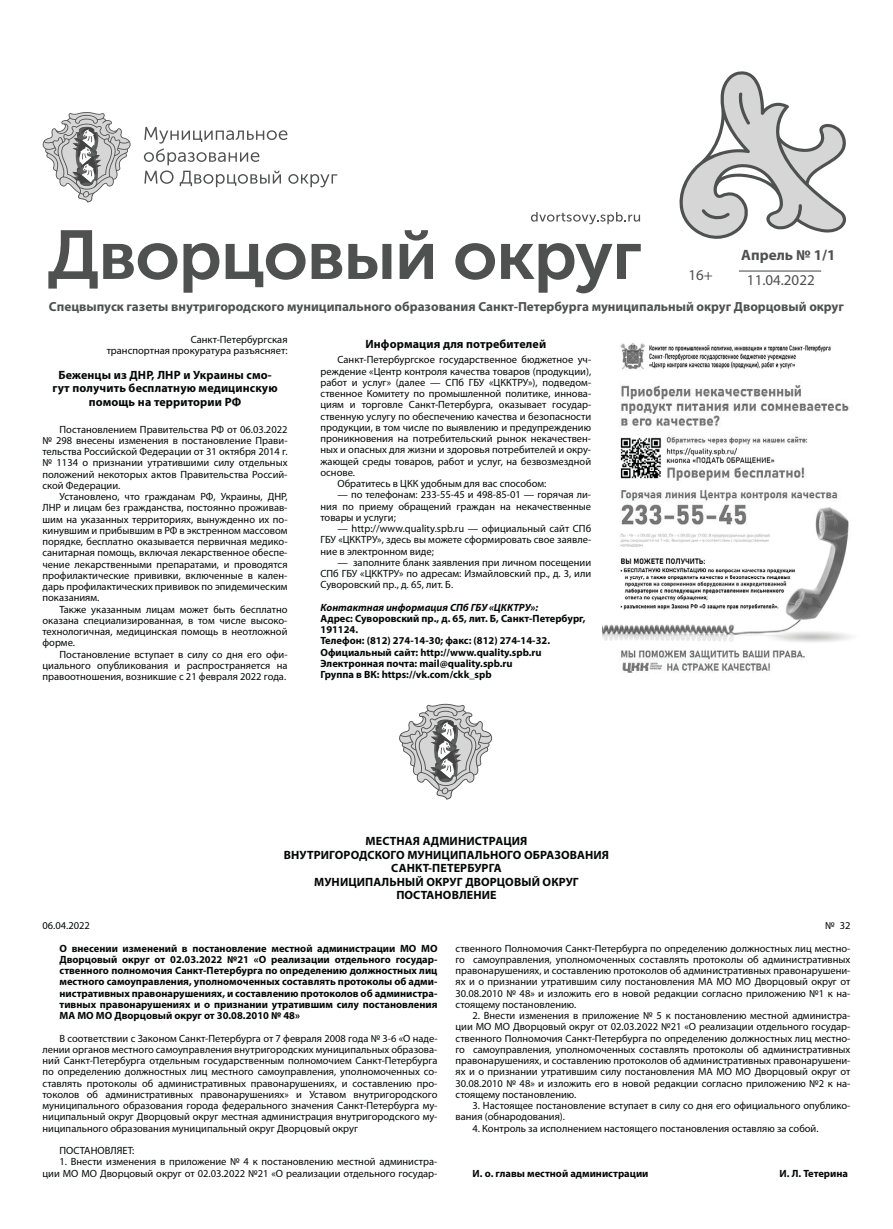
<style>
.page{position:relative;width:893px;height:1229px;background:#fff}
.page>*{position:absolute;margin:0;border:0;box-sizing:border-box;transform-origin:0 0}
.t1{font:700 19.05px "Myriad Pro";color:#4f5050}
.t2{font:15px "Myriad Pro";color:#4f5050}
.t3{font:700 15px "Myriad Pro";color:#4f5050}
.t4{font:700 13.2px "Myriad Pro";color:#4f5050}
.t5{font:700 12px/13.5px "Myriad Pro";letter-spacing:.01em;color:#030806;text-align:center}
.t6{font:10.5px/11.2px "Myriad Pro";color:#030806;text-align:justify}
.t7{font:700 10.5px/11.2px "Myriad Pro";color:#030806;text-align:justify}
.t8{font:italic 700 10.5px "Myriad Pro";color:#030806}
</style>
<div class="page">
<svg style="left:144px;top:127px;width:193px;height:60px"></svg>
<svg style="left:43px;top:112px;width:88px;height:90px"></svg>
<svg style="left:679px;top:71px;width:167px;height:168px"></svg>
<svg style="left:531px;top:212px;width:109px;height:12px"></svg>
<svg style="left:48px;top:230px;width:129px;height:59px"></svg>
<svg style="left:184px;top:243px;width:35px;height:50px"></svg>
<svg style="left:226px;top:243px;width:80px;height:44px"></svg>
<svg style="left:312px;top:244px;width:30px;height:35px"></svg>
<svg style="left:348px;top:244px;width:43px;height:35px"></svg>
<svg style="left:400px;top:230px;width:33px;height:49px"></svg>
<svg style="left:455px;top:243px;width:40px;height:37px"></svg>
<svg style="left:501px;top:243px;width:140px;height:50px"></svg>
<hr style="left:739px;top:270px;width:82px;height:2px;background:#4f5050">
<svg style="left:399px;top:704px;width:94px;height:95px"></svg>
<img style="left:602px;top:343px;width:249px;height:330px">
<h1 class="t1" style="left:736px;top:241px;width:90px">№ 12(320)</h1>
<p class="t4" style="left:49px;top:298px;width:797px">Спецвыпуск газеты внутригородского муниципального образования Санкт-Петербурга муниципальный округ Дворцовый округ</p>
<h2 class="t3" style="left:741px;top:246px;width:96px">Апрель № 1/1</h2>
<h2 class="t2" style="left:688px;top:266px;width:26px">16+</h2>
<h2 class="t2" style="left:747px;top:271px;width:69px">11.04.2022</h2>
<p class="t6" style="left:107px;top:333px;width:182px;text-align:right">Санкт-Петербургская<br>транспортная прокуратура разъясняет:</p>
<p class="t5" style="left:53px;top:368px;width:227px">Беженцы из ДНР, ЛНР и Украины смо&shy;гут получить бесплатную медицинскую помощь на территории РФ</p>
<p class="t6" style="left:43px;top:423px;width:247px;text-indent:17px">Постановлением Правительства РФ от 06.03.2022 № 298 внесены изменения в постановление Прави&shy;тельства Российской Федерации от 31 октября 2014 г. № 1134 о признании утратившими силу отдельных положений некоторых актов Правительства Россий&shy;ской Федерации.</p>
<p class="t6" style="left:43px;top:491px;width:247px;text-indent:17px">Установлено, что гражданам РФ, Украины, ДНР, ЛНР и лицам без гражданства, постоянно проживав&shy;шим на указанных территориях, вынужденно их по&shy;кинувшим и прибывшим в РФ в экстренном массовом порядке, бесплатно оказывается первичная медико&shy;санитарная помощь, включая лекарственное обеспе&shy;чение лекарственными препаратами, и проводятся профилактические прививки, включенные в кален&shy;дарь профилактических прививок по эпидемическим показаниям.</p>
<p class="t6" style="left:43px;top:603px;width:247px;text-indent:17px">Также указанным лицам может быть бесплатно оказана специализированная, в том числе высоко&shy;технологичная, медицинская помощь в неотложной форме.</p>
<p class="t6" style="left:43px;top:648px;width:247px;text-indent:17px">Постановление вступает в силу со дня его офи&shy;циального опубликования и распространяется на правоотношения, возникшие с 21 февраля 2022 года.</p>
<p class="t5" style="left:366px;top:337px;width:182px">Информация для потребителей</p>
<p class="t6" style="left:338px;top:354px;width:255px">Санкт-Петербургское государственное бюджетное уч-</p>
<p class="t6" style="left:320px;top:365px;width:272px">реждение «Центр контроля качества товаров (продукции),</p>
<p class="t6" style="left:320px;top:376px;width:272px">работ и услуг» (далее — СПб ГБУ «ЦККТРУ»), подведом-</p>
<p class="t6" style="left:320px;top:388px;width:272px">ственное Комитету по промышленной политике, иннова-</p>
<p class="t6" style="left:320px;top:399px;width:272px">циям и торговле Санкт-Петербурга, оказывает государ-</p>
<p class="t6" style="left:320px;top:410px;width:272px">ственную услугу по обеспечению качества и безопасности</p>
<p class="t6" style="left:320px;top:421px;width:272px">продукции, в том числе по выявлению и предупреждению</p>
<p class="t6" style="left:320px;top:433px;width:272px">проникновения на потребительский рынок некачествен-</p>
<p class="t6" style="left:320px;top:444px;width:272px">ных и опасных для жизни и здоровья потребителей и окру-</p>
<p class="t6" style="left:320px;top:455px;width:272px">жающей среды товаров, работ и услуг, на безвозмездной</p>
<p class="t6" style="left:320px;top:466px;width:36px">основе.</p>
<p class="t6" style="left:338px;top:478px;width:210px">Обратитесь в ЦКК удобным для вас способом:</p>
<p class="t6" style="left:320px;top:489px;width:272px;text-indent:17px">— по телефонам: 233-55-45 и 498-85-01 — горячая ли&shy;ния по приему обращений граждан на некачественные товары и услуги;</p>
<p class="t6" style="left:320px;top:523px;width:272px;text-indent:17px">— http://www.quality.spb.ru — официальный сайт СПб ГБУ «ЦККТРУ», здесь вы можете сформировать свое заявле&shy;ние в электронном виде;</p>
<p class="t6" style="left:320px;top:556px;width:272px;text-indent:17px">— заполните бланк заявления при личном посещении СПб ГБУ «ЦККТРУ» по адресам: Измайловский пр., д. 3, или Суворовский пр., д. 65, лит. Б.</p>
<p class="t8" style="left:320px;top:601px;width:219px">Контактная информация СПб ГБУ «ЦККТРУ»:</p>
<p class="t7" style="left:320px;top:613px;width:267px;text-align:left">Адрес: Суворовский пр., д. 65, лит. Б, Санкт-Петербург, 191124.<br>Телефон: (812) 274-14-30; факс: (812) 274-14-32.<br>Официальный сайт: http://www.quality.spb.ru Электронная почта: mail@quality.spb.ru<br>Группа в ВК: https://vk.com/ckk_spb</p>
<p class="t5" style="left:284px;top:834px;width:327px">МЕСТНАЯ АДМИНИСТРАЦИЯ<br>ВНУТРИГОРОДСКОГО МУНИЦИПАЛЬНОГО ОБРАЗОВАНИЯ<br>САНКТ-ПЕТЕРБУРГА<br>МУНИЦИПАЛЬНЫЙ ОКРУГ ДВОРЦОВЫЙ ОКРУГ<br>ПОСТАНОВЛЕНИЕ</p>
<p class="t6" style="left:43px;top:920px;width:49px">06.04.2022</p>
<p class="t6" style="left:825px;top:920px;width:27px">№ 32</p>
<p class="t7" style="left:60px;top:942px;width:380px">О внесении изменений в постановление местной администрации МО МО Дворцовый округ от 02.03.2022 №21 «О реализации отдельного государ&shy;ственного полномочия Санкт-Петербурга по определению должностных лиц местного самоуправления, уполномоченных составлять протоколы об адми&shy;нистративных правонарушениях, и составлению протоколов об администра&shy;тивных правонарушениях и о признании утратившим силу постановления МА МО МО Дворцовый округ от 30.08.2010 № 48»</p>
<p class="t6" style="left:43px;top:1032px;width:397px;text-indent:17px">В соответствии с Законом Санкт-Петербурга от 7 февраля 2008 года № 3-6 «О наде&shy;лении органов местного самоуправления внутригородских муниципальных образова&shy;ний Санкт-Петербурга отдельным государственным полномочием Санкт-Петербурга по определению должностных лиц местного самоуправления, уполномоченных со&shy;ставлять протоколы об административных правонарушениях, и составлению про&shy;токолов об административных правонарушениях» и Уставом внутригородского муниципального образования города федерального значения Санкт-Петербурга му&shy;ниципальный округ Дворцовый округ местная администрация внутригородского му&shy;ниципального образования муниципальный округ Дворцовый округ</p>
<p class="t6" style="left:60px;top:1145px;width:76px">ПОСТАНОВЛЯЕТ:</p>
<p class="t6" style="left:43px;top:1156px;width:396px;text-align:right">1. Внести изменения в приложение № 4 к постановлению местной администра&shy;ции МО МО Дворцовый округ от 02.03.2022 №21 «О реализации отдельного государ-</p>
<p class="t6" style="left:455px;top:942px;width:396px">ственного Полномочия Санкт-Петербурга по определению должностных лиц местно&shy;го самоуправления, уполномоченных составлять протоколы об административных правонарушениях, и составлению протоколов об административных правонарушени&shy;ях и о признании утратившим силу постановления МА МО МО Дворцовый округ от 30.08.2010 № 48» и изложить его в новой редакции согласно приложению №1 к на&shy;стоящему постановлению.</p>
<p class="t6" style="left:455px;top:1010px;width:396px;text-indent:17px">2. Внести изменения в приложение № 5 к постановлению местной администра&shy;ции МО МО Дворцовый округ от 02.03.2022 №21 «О реализации отдельного государ&shy;ственного Полномочия Санкт-Петербурга по определению должностных лиц местно&shy;го самоуправления, уполномоченных составлять протоколы об административных правонарушениях, и составлению протоколов об административных правонарушени&shy;ях и о признании утратившим силу постановления МА МО МО Дворцовый округ от 30.08.2010 № 48» и изложить его в новой редакции согласно приложению №2 к на&shy;стоящему постановлению.</p>
<p class="t6" style="left:455px;top:1100px;width:396px;text-indent:17px">3. Настоящее постановление вступает в силу со дня его официального опублико&shy;вания (обнародования).</p>
<p class="t6" style="left:472px;top:1122px;width:348px">4. Контроль за исполнением настоящего постановления оставляю за собой.</p>
<p class="t7" style="left:472px;top:1167px;width:178px">И. о. главы местной администрации</p>
<p class="t7" style="left:779px;top:1167px;width:70px">И. Л. Тетерина</p>
</div>
